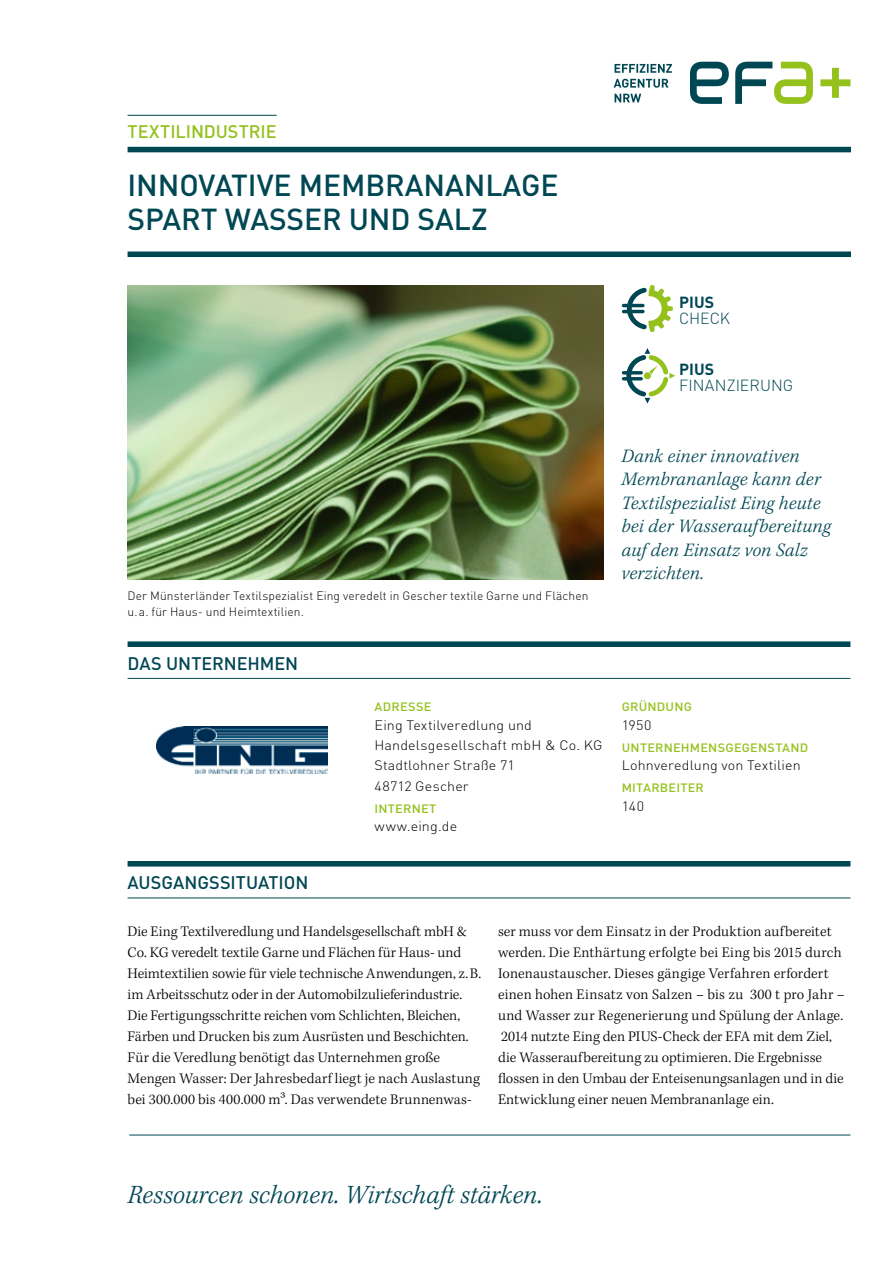
<style>
.page{position:relative;width:893px;height:1263px;background:#fff}
.page>*{position:absolute;margin:0;border:0;box-sizing:border-box;transform-origin:0 0}
.t1{font:500 30px/34.5px "DIN";color:#004754}
.t2{font:italic 300 27px "Kepler Std";color:#004754}
.t3{font:italic 300 19.5px/23.4px "Kepler Std";letter-spacing:.01em;color:#004754}
.t4{font:500 18px "DIN";letter-spacing:-.005em;color:#004754}
.t5{font:500 18px "DIN";color:#94c11c}
.t6{font:300 15.9px "DIN";color:#004754}
.t7{font:700 15.9px "DIN";letter-spacing:.005em;color:#004754}
.t8{font:300 15px/21px "Kepler Std";letter-spacing:.005em;color:#000}
.t9{font:300 13.5px/20.2px "DIN";letter-spacing:.01em;color:#000;scale:1.06 1}
.t10{font:300 12px/15.8px "DIN";letter-spacing:.01em;color:#000}
.t11{font:500 12px "DIN";letter-spacing:.015em;color:#94c11c;scale:1.06 1}
</style>
<div class="page">
<svg style="left:615px;top:94px;width:26px;height:8px"></svg>
<svg style="left:614px;top:79px;width:54px;height:9px"></svg>
<svg style="left:615px;top:64px;width:57px;height:9px"></svg>
<svg style="left:690px;top:62px;width:160px;height:42px"></svg>
<hr style="left:129px;top:1135px;width:721px;height:1px;background:#004754">
<div style="left:128px;top:147px;width:723px;height:5px;background:#004754"></div>
<div style="left:128px;top:251px;width:723px;height:6px;background:#004754"></div>
<hr style="left:128px;top:115px;width:149px;height:1px;background:#004754">
<img style="left:128px;top:285px;width:475px;height:294px">
<div style="left:128px;top:641px;width:722px;height:6px;background:#004754"></div>
<hr style="left:128px;top:678px;width:722px;height:1px;background:#004754">
<div style="left:128px;top:861px;width:722px;height:5px;background:#004754"></div>
<hr style="left:128px;top:897px;width:722px;height:1px;background:#004754">
<hr style="left:623px;top:304px;width:20px;height:3px;background:#004754">
<hr style="left:623px;top:310px;width:20px;height:3px;background:#004754">
<svg style="left:624px;top:285px;width:49px;height:47px"></svg>
<img style="left:157px;top:726px;width:170px;height:48px">
<svg style="left:624px;top:348px;width:51px;height:56px"></svg>
<hr style="left:623px;top:371px;width:18px;height:3px;background:#004754">
<hr style="left:623px;top:377px;width:18px;height:3px;background:#004754">
<p class="t5" style="left:128px;top:120px;width:151px">TEXTILINDUSTRIE</p>
<h1 class="t1" style="left:128px;top:167px;width:432px">INNOVATIVE MEMBRANANLAGE<br>SPART WASSER UND SALZ</h1>
<p class="t7" style="left:679px;top:292px;width:37px">PIUS</p>
<p class="t6" style="left:679px;top:308px;width:53px">CHECK</p>
<p class="t7" style="left:679px;top:359px;width:37px">PIUS</p>
<p class="t6" style="left:679px;top:375px;width:116px">FINANZIERUNG</p>
<p class="t10" style="left:128px;top:588px;width:462px">Der Münsterländer Textilspezialist Eing veredelt in Gescher textile Garne und Flächen u.a. für Haus- und Heimtextilien.</p>
<p class="t4" style="left:128px;top:651px;width:172px">DAS UNTERNEHMEN</p>
<p class="t4" style="left:128px;top:871px;width:182px">AUSGANGSSITUATION</p>
<p class="t11" style="left:375px;top:699px;width:55px">ADRESSE</p>
<p class="t9" style="left:375px;top:715px;width:217px">Eing Textilveredlung und<br>Handelsgesellschaft mbH &amp; Co. KG<br>Stadtlohner Straße 71<br>48712 Gescher</p>
<p class="t11" style="left:375px;top:801px;width:60px">INTERNET</p>
<p class="t9" style="left:375px;top:816px;width:80px">www.eing.de</p>
<h3 class="t3" style="left:621px;top:445px;width:211px">Dank einer innovativen<br>Membrananlage kann der<br>Textilspezialist Eing heute bei der Wasseraufbereitung auf den Einsatz von Salz verzichten.</h3>
<p class="t11" style="left:622px;top:699px;width:68px">GRÜNDUNG</p>
<p class="t9" style="left:622px;top:715px;width:29px">1950</p>
<p class="t11" style="left:622px;top:740px;width:178px">UNTERNEHMENSGEGENSTAND</p>
<p class="t9" style="left:622px;top:755px;width:170px">Lohnveredlung von Textilien</p>
<p class="t11" style="left:622px;top:780px;width:79px">MITARBEITER</p>
<p class="t9" style="left:622px;top:796px;width:23px">140</p>
<p class="t8" style="left:128px;top:921px;width:355px">Die Eing Textilveredlung und Handelsgesellschaft mbH &amp; Co. KG veredelt textile Garne und Flächen für Haus- und Heimtextilien sowie für viele technische Anwendungen, z.B. im Arbeitsschutz oder in der Automobilzulieferindustrie.<br>Die Fertigungsschritte reichen vom Schlichten, Bleichen, Färben und Drucken bis zum Ausrüsten und Beschichten.<br>Für die Veredlung benötigt das Unternehmen große Mengen Wasser: Der Jahresbedarf liegt je nach Auslastung bei 300.000 bis 400.000 m³. Das verwendete Brunnenwas-</p>
<p class="t8" style="left:498px;top:921px;width:348px">ser muss vor dem Einsatz in der Produktion aufbereitet werden. Die Enthärtung erfolgte bei Eing bis 2015 durch Ionenaustauscher. Dieses gängige Verfahren erfordert einen hohen Einsatz von Salzen – bis zu 300 t pro Jahr – und Wasser zur Regenerierung und Spülung der Anlage.<br>2014 nutzte Eing den PIUS-Check der EFA mit dem Ziel, die Wasseraufbereitung zu optimieren. Die Ergebnisse flossen in den Umbau der Enteisenungsanlagen und in die Entwicklung einer neuen Membrananlage ein.</p>
<h2 class="t2" style="left:128px;top:1179px;width:417px">Ressourcen schonen. Wirtschaft stärken.</h2>
</div>
